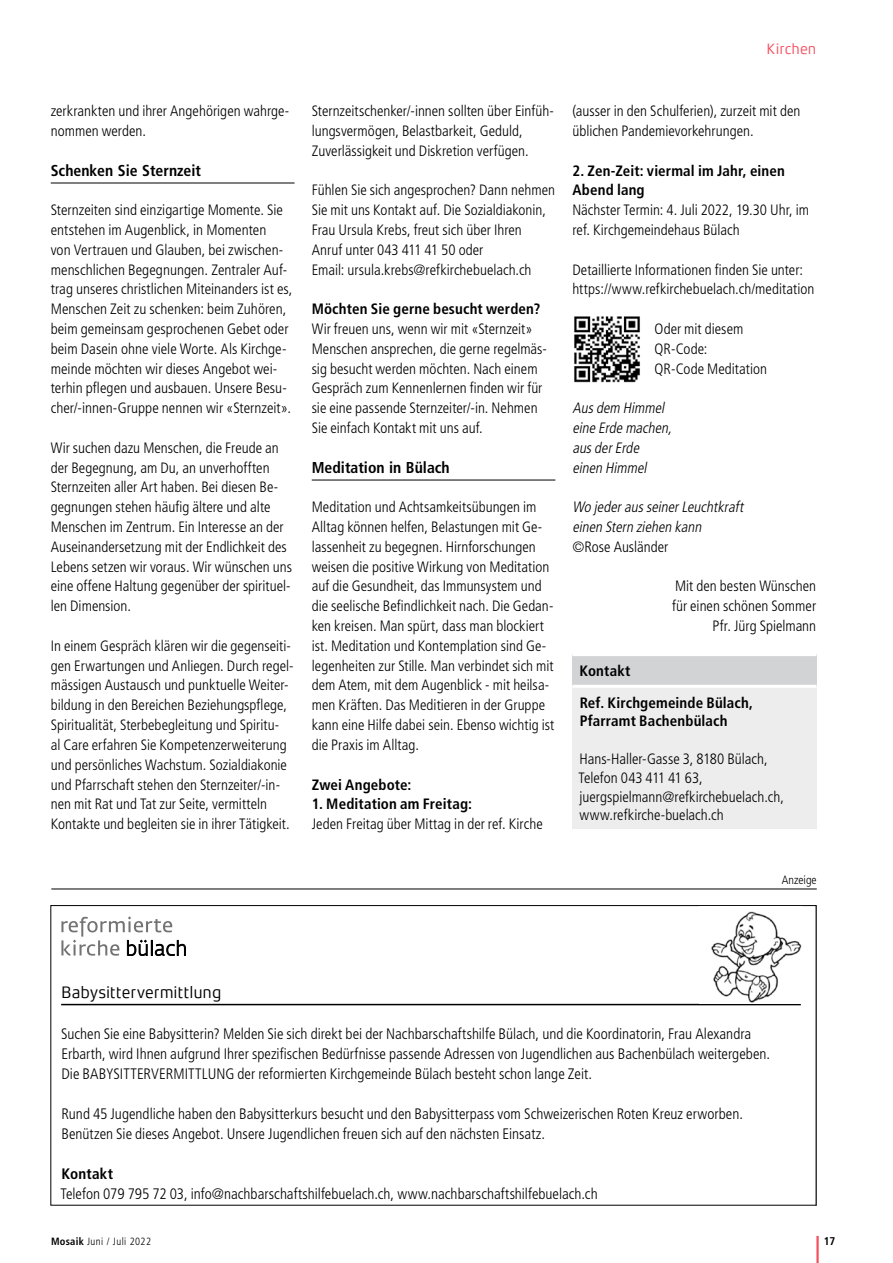
<style>
.page{position:relative;width:893px;height:1263px;background:#fff}
.page>*{position:absolute;margin:0;border:0;box-sizing:border-box;transform-origin:0 0}
.t1{font:16.65px "Xenois Sans Pro";letter-spacing:-.01em;color:#000}
.t2{font:700 condensed 15.75px "Frutiger LT Std";color:#000}
.t3{font:300 condensed 15.15px/20px "Frutiger";color:#000}
.t4{font:700 condensed 15.15px "Frutiger";letter-spacing:.01em;color:#000}
.t5{font:300 condensed 15px/19.8px "Frutiger LT Std";color:#000}
.t6{font:700 condensed 15px/31.7px "Frutiger LT Std";letter-spacing:.01em;color:#000}
.t7{font:italic 300 condensed 15px/19.8px "Frutiger LT Std";color:#000}
.t8{font:15px "Xenois Sans Pro";letter-spacing:-.005em;color:#f7505e}
.t9{font:300 condensed 12.15px "Frutiger";color:#000}
.t10{font:300 condensed 12px "Frutiger LT Std";color:#000}
.t11{font:700 condensed 11.4px "Frutiger";color:#000}
.t12{font:700 condensed 11.25px "Frutiger LT Std";color:#000}
.t13{font:300 condensed 10.65px "Frutiger";letter-spacing:.04em;color:#000}
.t14{font:300 condensed 10.5px "Frutiger LT Std";letter-spacing:.04em;color:#000}
.s1{font-weight:700}
</style>
<div class="page">
<hr style="left:816px;top:1236px;width:3px;height:27px;background:#f7505e">
<div style="left:572px;top:655px;width:244px;height:31px;background:#d1d3d4"></div>
<div style="left:572px;top:686px;width:244px;height:144px;background:#ededee"></div>
<hr style="left:572px;top:653px;width:244px;height:3px;background:#fff">
<hr style="left:572px;top:685px;width:244px;height:3px;background:#fff">
<hr style="left:572px;top:829px;width:244px;height:3px;background:#fff">
<hr style="left:51px;top:183px;width:244px;height:1px;background:#000">
<hr style="left:312px;top:480px;width:243px;height:1px;background:#000">
<img style="left:574px;top:316px;width:66px;height:67px">
<hr style="left:51px;top:888px;width:766px;height:1px;background:#000">
<svg style="left:61px;top:1003px;width:740px;height:3px"></svg>
<hr style="left:61px;top:1004px;width:740px;height:1px;background:#000">
<svg style="left:61px;top:916px;width:125px;height:40px"></svg>
<img style="left:711px;top:911px;width:91px;height:92px">
<p class="t8" style="left:767px;top:40px;width:51px">Kirchen</p>
<p class="t5" style="left:51px;top:101px;width:240px">zerkrankten und ihrer Angehörigen wahrge&shy;nommen werden.</p>
<p class="t2" style="left:51px;top:161px;width:152px">Schenken Sie Sternzeit</p>
<p class="t5" style="left:51px;top:200px;width:243px">Sternzeiten sind einzigartige Momente. Sie entstehen im Augenblick, in Momenten<br>von Vertrauen und Glauben, bei zwischen&shy;menschlichen Begegnungen. Zentraler Auf&shy;trag unseres christlichen Miteinanders ist es, Menschen Zeit zu schenken: beim Zuhören, beim gemeinsam gesprochenen Gebet oder beim Dasein ohne viele Worte. Als Kirchge&shy;meinde möchten wir dieses Angebot wei&shy;terhin pflegen und ausbauen. Unsere Besu&shy;cher/-innen-Gruppe nennen wir «Sternzeit».</p>
<p class="t5" style="left:51px;top:438px;width:243px">Wir suchen dazu Menschen, die Freude an der Begegnung, am Du, an unverhofften Sternzeiten aller Art haben. Bei diesen Be&shy;gegnungen stehen häufig ältere und alte Menschen im Zentrum. Ein Interesse an der Auseinandersetzung mit der Endlichkeit des Lebens setzen wir voraus. Wir wünschen uns eine offene Haltung gegenüber der spirituel&shy;len Dimension.</p>
<p class="t5" style="left:51px;top:636px;width:244px">In einem Gespräch klären wir die gegenseiti&shy;gen Erwartungen und Anliegen. Durch regel&shy;mässigen Austausch und punktuelle Weiter&shy;bildung in den Bereichen Beziehungspflege, Spiritualität, Sterbebegleitung und Spiritu-<br>al Care erfahren Sie Kompetenzerweiterung und persönliches Wachstum. Sozialdiakonie und Pfarrschaft stehen den Sternzeiter/-in&shy;nen mit Rat und Tat zur Seite, vermitteln Kontakte und begleiten sie in ihrer Tätigkeit.</p>
<p class="t5" style="left:312px;top:101px;width:244px">Sternzeitschenker/-innen sollten über Einfüh&shy;lungsvermögen, Belastbarkeit, Geduld,<br>Zuverlässigkeit und Diskretion verfügen.</p>
<p class="t5" style="left:312px;top:181px;width:245px">Fühlen Sie sich angesprochen? Dann nehmen Sie mit uns Kontakt auf. Die Sozialdiakonin, Frau Ursula Krebs, freut sich über Ihren Anruf unter 043 411 41 50 oder<br>Email: ursula.krebs@refkirchebuelach.ch</p>
<p class="t6" style="left:312px;top:293px;width:230px">Möchten Sie gerne besucht werden?</p>
<p class="t5" style="left:312px;top:319px;width:235px">Wir freuen uns, wenn wir mit «Sternzeit» Menschen ansprechen, die gerne regelmäs&shy;sig besucht werden möchten. Nach einem Gespräch zum Kennenlernen finden wir für sie eine passende Sternzeiter/-in. Nehmen Sie einfach Kontakt mit uns auf.</p>
<p class="t2" style="left:312px;top:458px;width:140px">Meditation in Bülach</p>
<p class="t5" style="left:312px;top:497px;width:244px">Meditation und Achtsamkeitsübungen im Alltag können helfen, Belastungen mit Ge&shy;lassenheit zu begegnen. Hirnforschungen weisen die positive Wirkung von Meditation auf die Gesundheit, das Immunsystem und die seelische Befindlichkeit nach. Die Gedan&shy;ken kreisen. Man spürt, dass man blockiert ist. Meditation und Kontemplation sind Ge&shy;legenheiten zur Stille. Man verbindet sich mit dem Atem, mit dem Augenblick - mit heilsa&shy;men Kräften. Das Meditieren in der Gruppe kann eine Hilfe dabei sein. Ebenso wichtig ist die Praxis im Alltag.</p>
<p class="t6" style="left:312px;top:768px;width:101px">Zwei Angebote:</p>
<p class="t6" style="left:312px;top:788px;width:162px">1. Meditation am Freitag:</p>
<p class="t5" style="left:312px;top:814px;width:232px">Jeden Freitag über Mittag in der ref. Kirche</p>
<p class="t5" style="left:572px;top:101px;width:229px">(ausser in den Schulferien), zurzeit mit den üblichen Pandemievorkehrungen.</p>
<p class="t6" style="left:572px;top:161px;width:214px;line-height:19.8px">2. Zen-Zeit: viermal im Jahr, einen<br>Abend lang</p>
<p class="t5" style="left:572px;top:200px;width:238px">Nächster Termin: 4. Juli 2022, 19.30 Uhr, im ref. Kirchgemeindehaus Bülach</p>
<p class="t5" style="left:572px;top:260px;width:243px">Detaillierte Informationen finden Sie unter: https://www.refkirchebuelach.ch/meditation</p>
<p class="t5" style="left:655px;top:319px;width:114px">Oder mit diesem<br>QR-Code:<br>QR-Code Meditation</p>
<p class="t7" style="left:572px;top:398px;width:104px">Ausdem Himmel eine Erde machen, ausderErde einen Himmel</p>
<p class="t7" style="left:572px;top:497px;width:175px">Wo jederausseinerLeuchtkraft einen Stern ziehen kann</p>
<p class="t5" style="left:572px;top:537px;width:97px">©Rose Ausländer</p>
<p class="t5" style="left:672px;top:577px;width:146px;text-align:right">Mit den besten Wünschen für einen schönen Sommer<br>Pfr. Jürg Spielmann</p>
<p class="t6" style="left:580px;top:655px;width:175px">Kontakt<br>Ref. Kirchgemeinde Bülach,</p>
<p class="t6" style="left:580px;top:705px;width:149px">Pfarramt Bachenbülach</p>
<p class="t5" style="left:578px;top:750px;width:207px;line-height:18.8px">Hans-Haller-Gasse 3, 8180 Bülach,<br>Telefon 043 411 41 63, juergspielmann@refkirchebuelach.ch, www.refkirche-buelach.ch</p>
<p class="t10" style="left:782px;top:873px;width:36px">Anzeige</p>
<p class="t9" style="left:783px;top:878px;width:37px">Anzeige</p>
<p class="t1" style="left:61px;top:983px;width:162px">Babysittervermittlung</p>
<p class="t3" style="left:61px;top:1023px;width:711px">Suchen Sie eine Babysitterin? Melden Sie sich direkt bei der Nachbarschaftshilfe Bülach, und die Koordinatorin, Frau Alexandra<br>Erbarth, wird Ihnen aufgrund Ihrer spezifischen Bedürfnisse passende Adressen von Jugendlichen aus Bachenbülach weitergeben.<br>Die BABYSITTERVERMITTLUNG der reformierten Kirchgemeinde Bülach besteht schon lange Zeit.</p>
<p class="t3" style="left:61px;top:1103px;width:683px">Rund 45 Jugendliche haben den Babysitterkurs besucht und den Babysitterpass vom Schweizerischen Roten Kreuz erworben.<br>Benützen Sie dieses Angebot. Unsere Jugendlichen freuen sich auf den nächsten Einsatz.</p>
<p class="t4" style="left:61px;top:1164px;width:53px">Kontakt</p>
<p class="t3" style="left:60px;top:1183px;width:540px">Telefon 079 795 72 03, info@nachbarschaftshilfebuelach.ch, www.nachbarschaftshilfebuelach.ch</p>
<p class="t14" style="left:51px;top:1235px;width:102px"><span class="s1">Mosaik</span> Juni / Juli 2022</p>
<p class="t12" style="left:824px;top:1234px;width:13px">17</p>
<p class="t13" style="left:44px;top:1238px;width:167px"><span class="s1">Mosaik</span> Dezember 2020 / Januar 2021</p>
<p class="t11" style="left:825px;top:1237px;width:13px">15</p>
</div>
